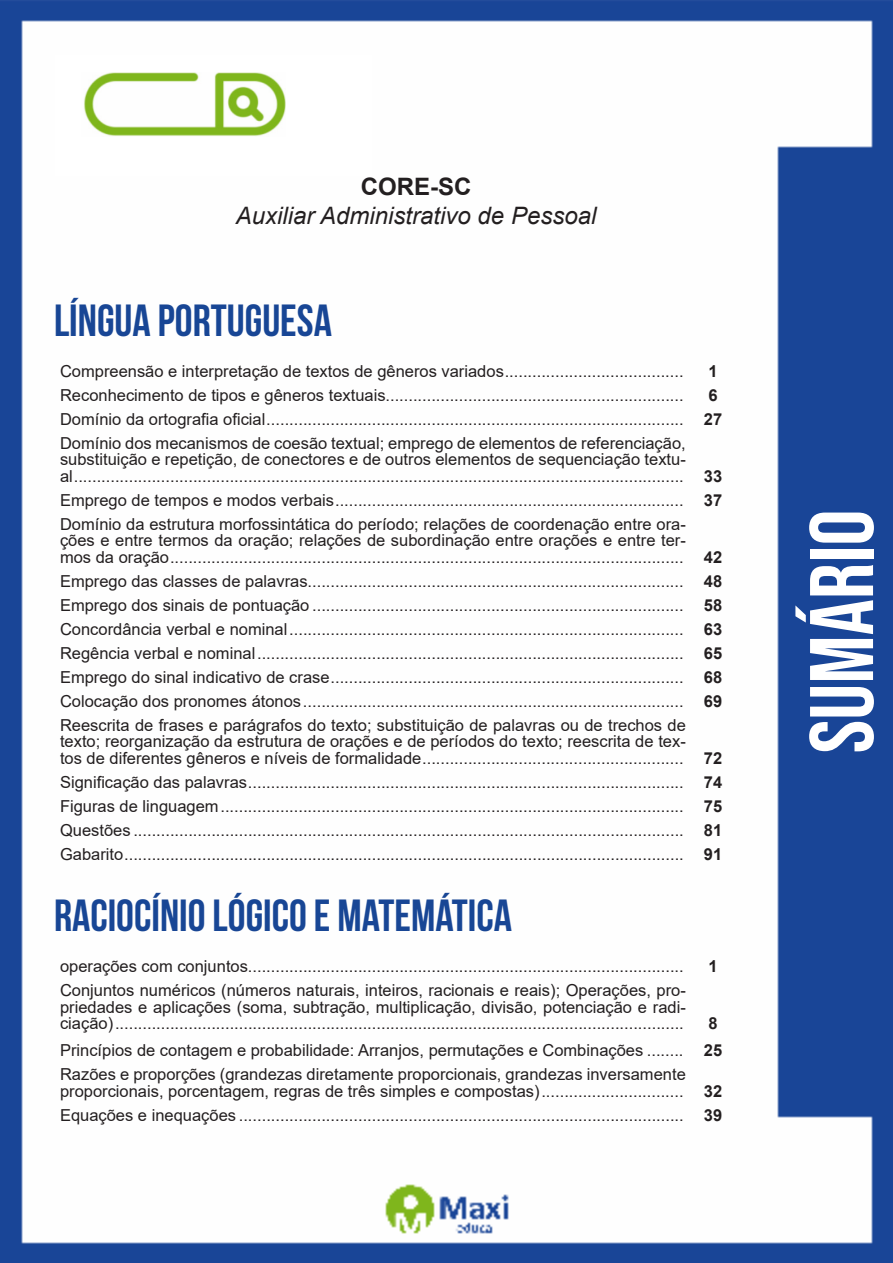
<style>
.page{position:relative;width:893px;height:1263px;background:#fff}
.page>*{position:absolute;margin:0;border:0;box-sizing:border-box;transform-origin:0 0}
.t1{font:90px "Bebas Neue";color:#fff}
.t2{font:700 45px "Bebas Neue";color:#184695}
.t3{font:italic 24px "Arial";color:#231f20}
.t4{font:700 24px "Arial";color:#231f20}
.ALTERNATIVAS{font:16.5px/16.5px "Arial";color:#231f20;text-align:justify}
.INDICE{font:700 16.5px "Arial";color:#231f20}
.TITULO_DE_LEI{font:700 16.5px "Arial";color:#231f20}
</style>
<div class="page">
<img style="left:0;top:0;width:893px;height:1263px">
<div style="left:55px;top:55px;width:317px;height:121px;background:#fff"></div>
<img style="left:84px;top:72px;width:201px;height:64px">
<p class="t4" style="left:361px;top:170px;width:112px">CORE-SC</p>
<p class="t3" style="left:236px;top:200px;width:362px">Auxiliar Administrativo de Pessoal</p>
<p class="t2" style="left:54px;top:295px;width:279px">LÍNGUA PORTUGUESA</p>
<p class="ALTERNATIVAS" style="left:60px;top:363px;width:625px">Compreensão e interpretação de textos de gêneros variados.......................................</p>
<p class="INDICE" style="left:708px;top:359px;width:11px">1</p>
<p class="ALTERNATIVAS" style="left:60px;top:387px;width:625px">Reconhecimento de tipos e gêneros textuais.................................................................</p>
<p class="INDICE" style="left:708px;top:383px;width:11px">6</p>
<p class="ALTERNATIVAS" style="left:60px;top:411px;width:625px">Domínio da ortografia oficial...........................................................................................</p>
<p class="INDICE" style="left:704px;top:407px;width:20px">27</p>
<p class="ALTERNATIVAS" style="left:60px;top:435px;width:627px">Domínio dos mecanismos de coesão textual; emprego de elementos de referenciação, substituição e repetição, de conectores e de outros elementos de sequenciação textu&shy;al.....................................................................................................................................</p>
<p class="INDICE" style="left:704px;top:464px;width:20px">33</p>
<p class="ALTERNATIVAS" style="left:60px;top:492px;width:625px">Emprego de tempos e modos verbais............................................................................</p>
<p class="TITULO_DE_LEI" style="left:704px;top:488px;width:20px">37</p>
<p class="ALTERNATIVAS" style="left:60px;top:516px;width:627px">Domínio da estrutura morfossintática do período; relações de coordenação entre ora&shy;ções e entre termos da oração; relações de subordinação entre orações e entre ter&shy;mos da oração................................................................................................................</p>
<p class="INDICE" style="left:704px;top:545px;width:20px">42</p>
<p class="ALTERNATIVAS" style="left:60px;top:573px;width:625px">Emprego das classes de palavras..................................................................................</p>
<p class="INDICE" style="left:704px;top:569px;width:20px">48</p>
<p class="ALTERNATIVAS" style="left:60px;top:597px;width:625px">Emprego dos sinais de pontuação .................................................................................</p>
<p class="INDICE" style="left:704px;top:593px;width:20px">58</p>
<p class="ALTERNATIVAS" style="left:60px;top:621px;width:625px">Concordância verbal e nominal......................................................................................</p>
<p class="INDICE" style="left:704px;top:617px;width:20px">63</p>
<p class="ALTERNATIVAS" style="left:60px;top:645px;width:625px">Regência verbal e nominal.............................................................................................</p>
<p class="INDICE" style="left:704px;top:641px;width:20px">65</p>
<p class="ALTERNATIVAS" style="left:60px;top:669px;width:625px">Emprego do sinal indicativo de crase.............................................................................</p>
<p class="INDICE" style="left:704px;top:665px;width:20px">68</p>
<p class="ALTERNATIVAS" style="left:60px;top:693px;width:625px">Colocação dos pronomes átonos...................................................................................</p>
<p class="INDICE" style="left:704px;top:689px;width:20px">69</p>
<p class="ALTERNATIVAS" style="left:60px;top:717px;width:627px">Reescrita de frases e parágrafos do texto; substituição de palavras ou de trechos de texto; reorganização da estrutura de orações e de períodos do texto; reescrita de tex&shy;tos de diferentes gêneros e níveis de formalidade.........................................................</p>
<p class="INDICE" style="left:704px;top:746px;width:20px">72</p>
<p class="ALTERNATIVAS" style="left:60px;top:774px;width:625px">Significação das palavras...............................................................................................</p>
<p class="INDICE" style="left:704px;top:770px;width:20px">74</p>
<p class="ALTERNATIVAS" style="left:60px;top:798px;width:625px">Figuras de linguagem.....................................................................................................</p>
<p class="INDICE" style="left:704px;top:794px;width:20px">75</p>
<p class="ALTERNATIVAS" style="left:60px;top:822px;width:625px">Questões ........................................................................................................................</p>
<p class="INDICE" style="left:704px;top:818px;width:20px">81</p>
<p class="ALTERNATIVAS" style="left:60px;top:846px;width:625px">Gabarito..........................................................................................................................</p>
<p class="INDICE" style="left:704px;top:842px;width:20px">91</p>
<p class="t2" style="left:54px;top:891px;width:460px">RACIOCÍNIO LÓGICO E MATEMÁTICA</p>
<p class="ALTERNATIVAS" style="left:60px;top:958px;width:625px">operações com conjuntos...............................................................................................</p>
<p class="INDICE" style="left:708px;top:955px;width:11px">1</p>
<p class="ALTERNATIVAS" style="left:60px;top:982px;width:627px">Conjuntos numéricos (números naturais, inteiros, racionais e reais); Operações, pro&shy;priedades e aplicações (soma, subtração, multiplicação, divisão, potenciação e radi&shy;ciação)............................................................................................................................</p>
<p class="INDICE" style="left:708px;top:1012px;width:11px">8</p>
<p class="ALTERNATIVAS" style="left:60px;top:1042px;width:625px">Princípios de contagem e probabilidade: Arranjos, permutações e Combinações ........</p>
<p class="INDICE" style="left:704px;top:1038px;width:20px">25</p>
<p class="ALTERNATIVAS" style="left:60px;top:1066px;width:627px">Razões e proporções (grandezas diretamente proporcionais, grandezas inversamente proporcionais, porcentagem, regras de três simples e compostas)...............................</p>
<p class="INDICE" style="left:704px;top:1079px;width:20px">32</p>
<p class="ALTERNATIVAS" style="left:60px;top:1106px;width:625px">Equações e inequações .................................................................................................</p>
<p class="INDICE" style="left:704px;top:1103px;width:20px">39</p>
<h1 class="t1" style="left:791px;top:753px;width:245px;rotate:-90deg">sumário</h1>
</div>
